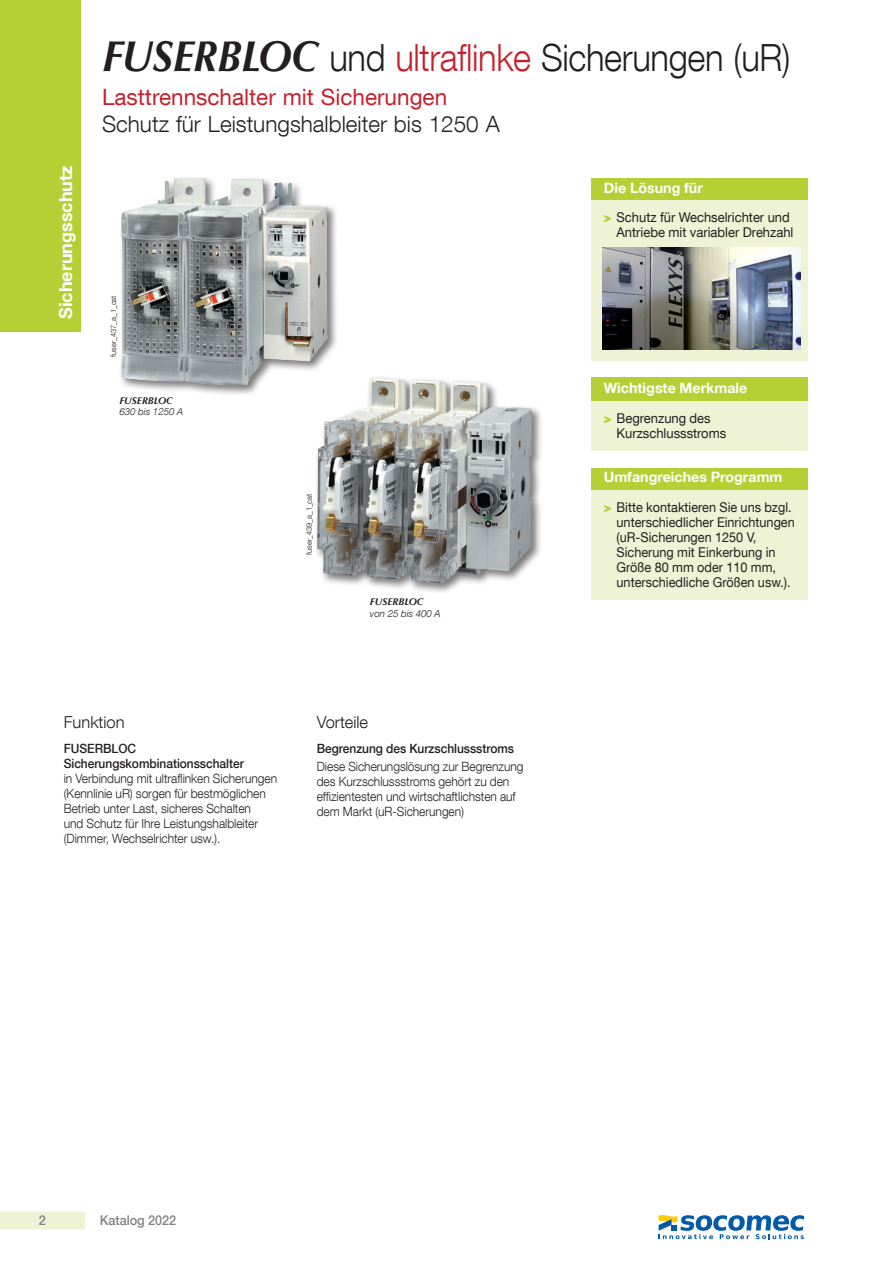
<style>
.page{position:relative;width:893px;height:1263px;background:#fff}
.page>*{position:absolute;margin:0;border:0;box-sizing:border-box;transform-origin:0 0}
.TITRE_page_1{font:300 37.5px "Helvetica Neue LT Com";letter-spacing:-.01em;color:#231f20;scale:.92 1}
.Calibre{font:300 22.5px "Helvetica Neue LT Com";color:#231f20}
.Sous_famille{font:22.5px "Helvetica Neue LT Com";color:#c6202c}
.t1{font:700 18px "Helvetica Neue LT Com";color:#fff}
.sous_titre_1ere_p{font:300 16.5px "Helvetica Neue LT Com";color:#231f20}
.navig_titre{font:700 14.25px "Helvetica Neue LT Com";color:#fff}
.t2{font:13.5px/15px "Helvetica Neue LT Com";color:#231f20;scale:.94 1}
.t3{font:13.5px/15px "Helvetica Neue LT Com";color:#231f20;scale:.96 1}
.t4{font:500 13.5px "Helvetica Neue LT Com";letter-spacing:-.005em;color:#808285;scale:.94 1}
.texte_light_8_5pt{font:300 12.75px/15px "Helvetica Neue LT Com";letter-spacing:-.005em;color:#231f20;scale:.94 1}
.Texte_medium_8_5{font:500 12.75px "Helvetica Neue LT Com";letter-spacing:-.005em;color:#231f20;scale:.94 1}
.Legende_PRODUIT{font:italic 300 9.75px "Helvetica Neue LT Com";color:#231f20}
.Legende_PRODUIT-2{font:italic 700 9.75px "Optima LT Std";color:#231f20}
.reference{font:300 7.5px "Helvetica Neue LT Com";color:#231f20}
.s1{font-family:"Optima LT Std";font-weight:700;font-style:italic;font-size:43.5px}
.s2{color:#c6202c}
.s3{font-weight:900;color:#b5d034}
.s4{font-weight:500}
</style>
<div class="page">
<div style="left:0;top:0;width:81px;height:332px;background:#b5d034"></div>
<div style="left:0;top:1211px;width:85px;height:18px;background:#edf3d4"></div>
<div style="left:314px;top:375px;width:229px;height:220px;background:#231f20;opacity:.6"></div>
<img style="left:317px;top:377px;width:215px;height:206px">
<div style="left:118px;top:175px;width:221px;height:222px;background:#231f20;opacity:.6"></div>
<img style="left:121px;top:178px;width:207px;height:207px">
<div style="left:591px;top:401px;width:217px;height:50px;background:#edf3d4"></div>
<div style="left:591px;top:378px;width:217px;height:23px;background:#b5d034"></div>
<div style="left:591px;top:489px;width:217px;height:110px;background:#edf3d4"></div>
<div style="left:591px;top:468px;width:217px;height:21px;background:#b5d034"></div>
<div style="left:591px;top:200px;width:217px;height:161px;background:#edf3d4"></div>
<div style="left:591px;top:179px;width:217px;height:21px;background:#b5d034"></div>
<img style="left:602px;top:248px;width:199px;height:101px">
<svg style="left:659px;top:1215px;width:145px;height:24px"></svg>
<h3 class="t1" style="left:54px;top:319px;width:155px;rotate:-90deg">Sicherungsschutz</h3>
<p class="TITRE_page_1" style="left:102px;top:35px;width:750px"><span class="s1">FUSERBLOC</span> und <span class="s2">ultraflinke</span> Sicherungen (uR)</p>
<p class="Sous_famille" style="left:102px;top:83px;width:347px">Lasttrennschalter mit Sicherungen</p>
<p class="Calibre" style="left:102px;top:111px;width:399px">Schutz für Leistungshalbleiter bis 1250 A</p>
<p class="navig_titre" style="left:604px;top:179px;width:101px">Die Lösung für</p>
<p class="reference" style="left:109px;top:357px;width:63px;rotate:-90deg">fuser_437_a_1_cat</p>
<p class="Legende_PRODUIT-2" style="left:119px;top:395px;width:55px">FUSERBLOC</p>
<p class="Legende_PRODUIT" style="left:119px;top:406px;width:65px">630 bis 1250 A</p>
<p class="reference" style="left:305px;top:555px;width:63px;rotate:-90deg">fuser_439_a_1_cat</p>
<p class="Legende_PRODUIT-2" style="left:370px;top:596px;width:55px">FUSERBLOC</p>
<p class="Legende_PRODUIT" style="left:370px;top:607px;width:72px">von 25 bis 400 A</p>
<p class="t3" style="left:604px;top:210px;width:199px;text-align:right"><span class="s3">&gt;</span> Schutz für Wechselrichter und<br>Antriebe mit variabler Drehzahl</p>
<p class="navig_titre" style="left:604px;top:379px;width:145px">Wichtigste Merkmale</p>
<p class="t3" style="left:617px;top:411px;width:116px;text-indent:-13px"><span class="s3">&gt;</span> Begrenzung des<br>Kurzschlussstroms</p>
<p class="navig_titre" style="left:604px;top:468px;width:180px">Umfangreiches Programm</p>
<p class="t2" style="left:617px;top:499px;width:191px;text-indent:-13px"><span class="s3">&gt;</span> Bitte kontaktieren Sie uns bzgl. unterschiedlicher Einrichtungen (uR-Sicherungen 1250 V,<br>Sicherung mit Einkerbung in<br>Größe 80 mm oder 110 mm, unterschiedliche Größen usw.).</p>
<p class="sous_titre_1ere_p" style="left:64px;top:712px;width:62px">Funktion</p>
<p class="texte_light_8_5pt" style="left:64px;top:741px;width:229px"><span class="s4">FUSERBLOC Sicherungskombinationsschalter<br></span>in Verbindung mit ultraflinken Sicherungen (Kennlinie uR) sorgen für bestmöglichen Betrieb unter Last, sicheres Schalten<br>und Schutz für Ihre Leistungshalbleiter (Dimmer, Wechselrichter usw.).</p>
<p class="sous_titre_1ere_p" style="left:317px;top:712px;width:53px">Vorteile</p>
<p class="Texte_medium_8_5" style="left:317px;top:741px;width:211px">Begrenzung des Kurzschlussstroms</p>
<p class="texte_light_8_5pt" style="left:317px;top:758px;width:221px">Diese Sicherungslösung zur Begrenzung des Kurzschlussstroms gehört zu den effizientesten und wirtschaftlichsten auf dem Markt (uR-Sicherungen)</p>
<p class="t4" style="left:39px;top:1212px;width:9px">2</p>
<p class="t4" style="left:100px;top:1212px;width:83px">Katalog 2022</p>
</div>
